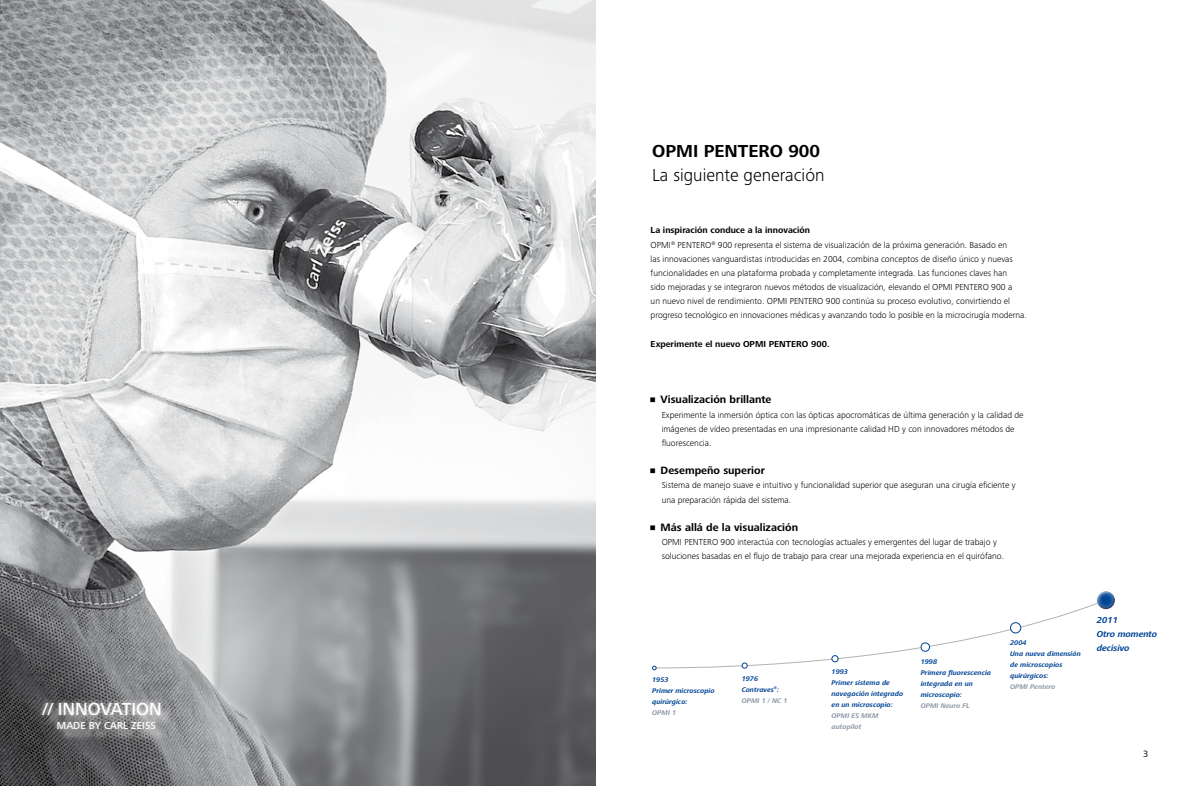
<style>
.page{position:relative;width:1191px;height:786px;background:#fff}
.page>*{position:absolute;margin:0;border:0;box-sizing:border-box;transform-origin:0 0}
.t1{font:300 18px "Zeiss Frutiger Next Pro";color:#000}
.t2{font:700 18px "Zeiss Frutiger Next Pro";color:#000}
.t3{font:500 18px "Zeiss Frutiger Next Pro";color:#fff}
.t4{font:700 11px "Zeiss Frutiger Next Pro";color:#000}
.t5{font:500 10.5px "Zeiss Frutiger Next Pro";color:#fff}
.t6{font:9.5px "Zeiss Frutiger Next Pro";color:#000}
.t7{font:300 9px/14.1px "Zeiss Frutiger Next Pro";color:#000}
.t8{font:700 9px "Zeiss Frutiger Next Pro";color:#000}
.t9{font:italic 700 9px/14.1px "Zeiss Frutiger Next Pro";letter-spacing:-.01em;color:#004494}
.t10{font:italic 700 7px/11px "Zeiss Frutiger Next Pro";color:#004494}
.t11{font:italic 700 7px/11px "Zeiss Frutiger Next Pro";color:#9098a7}
.s1{font-weight:700}
.s2{color:#9098a7}
</style>
<div class="page">
<img style="left:0;top:0;width:595px;height:785px">
<div style="left:44px;top:704px;width:129px;height:37px;background:#fff;opacity:.75"></div>
<div style="left:38px;top:698px;width:126px;height:35px;background:#fff;opacity:.8"></div>
<svg style="left:652px;top:604px;width:454px;height:65px"></svg>
<div style="left:921px;top:642px;width:8px;height:9px;background:#fff;border-radius:50%"></div>
<div style="left:920px;top:642px;width:9px;height:9px;border:1px solid #004494;border-radius:50%"></div>
<div style="left:1010px;top:622px;width:10px;height:10px;background:#fff;border-radius:50%"></div>
<div style="left:1010px;top:622px;width:11px;height:11px;border:1px solid #004494;border-radius:50%"></div>
<div style="left:1095px;top:588px;width:20px;height:17px;background:#fff;opacity:.45"></div>
<div style="left:1095px;top:593px;width:20px;height:16px;background:#000;opacity:.45"></div>
<div style="left:827px;top:665px;width:79px;height:68px;background:#fff"></div>
<div style="left:916px;top:655px;width:78px;height:56px;background:#fff"></div>
<div style="left:1006px;top:636px;width:78px;height:57px;background:#fff"></div>
<div style="left:1092px;top:612px;width:68px;height:42px;background:#fff"></div>
<h1 class="t3" style="left:42px;top:698px;width:121px">// INNOVATION</h1>
<p class="t5" style="left:57px;top:719px;width:100px">MADE BY CARL ZEI SS</p>
<h1 class="t2" style="left:652px;top:141px;width:169px">OPMI PENTERO 900</h1>
<h1 class="t1" style="left:652px;top:165px;width:174px">La siguiente generación</h1>
<p class="t7" style="left:650px;top:223px;width:378px"><span class="s1">La inspiración conduce a la innovación<br></span>OPMI<sup>®</sup> PENTERO<sup>®</sup> 900 representa el sistema de visualización de la próxima generación. Basado en<br>las innovaciones vanguardistas introducidas en 2004, combina conceptos de diseño único y nuevas funcionalidades en una plataforma probada y completamente integrada. Las funciones claves han<br>sido mejoradas y se integraron nuevos métodos de visualización, elevando el OPMI PENTERO 900 a<br>un nuevo nivel de rendimiento. OPMI PENTERO 900 continúa su proceso evolutivo, convirtiendo el progreso tecnológico en innovaciones médicas y avanzando todo lo posible en la microcirugía moderna.</p>
<p class="t8" style="left:650px;top:338px;width:180px">Experimente el nuevo OPMI PENTERO 900.</p>
<p class="t4" style="left:650px;top:393px;width:122px">• Visualización brillante</p>
<p class="t7" style="left:661px;top:407px;width:363px">Experimente la inmersión óptica con las ópticas apocromáticas de última generación y la calidad de imágenes de vídeo presentadas en una impresionante calidad HD y con innovadores métodos de fluorescencia.</p>
<p class="t4" style="left:650px;top:464px;width:116px">• Desempeño superior</p>
<p class="t7" style="left:661px;top:478px;width:355px">Sistema de manejo suave e intuitivo y funcionalidad superior que aseguran una cirugía eficiente y una preparación rápida del sistema.</p>
<p class="t4" style="left:650px;top:520px;width:149px">• Más allá de la visualización</p>
<p class="t7" style="left:661px;top:534px;width:344px">OPMI PENTERO 900 interactúa con tecnologías actuales y emergentes del lugar de trabajo y soluciones basadas en el flujo de trabajo para crear una mejorada experiencia en el quirófano.</p>
<p class="t10" style="left:652px;top:674px;width:64px">1953<br>Primer microscopio quirúrgico:</p>
<p class="t11" style="left:652px;top:707px;width:26px">OPMI 1</p>
<p class="t10" style="left:741px;top:672px;width:47px">1976<br>Contraves<sup>®</sup>:<br><span class="s2">OPMI 1 / NC 1</span></p>
<p class="t10" style="left:831px;top:666px;width:73px">1993<br>Primer sistema de navegación integrado en un microscopio:</p>
<p class="t11" style="left:831px;top:710px;width:49px">OPMI ES MKM autopilot</p>
<p class="t10" style="left:920px;top:655px;width:72px">1998<br>Primera fluorescencia integrada en un microscopio:</p>
<p class="t11" style="left:920px;top:699px;width:51px">OPMI Neuro FL</p>
<p class="t10" style="left:1010px;top:637px;width:72px">2004<br>Una nueva dimensión de microscopios quirúrgicos:</p>
<p class="t11" style="left:1010px;top:681px;width:47px">OPMI Pentero</p>
<p class="t9" style="left:1096px;top:612px;width:62px">2011<br>Otro momento decisivo</p>
<p class="t6" style="left:1143px;top:748px;width:7px">3</p>
</div>
